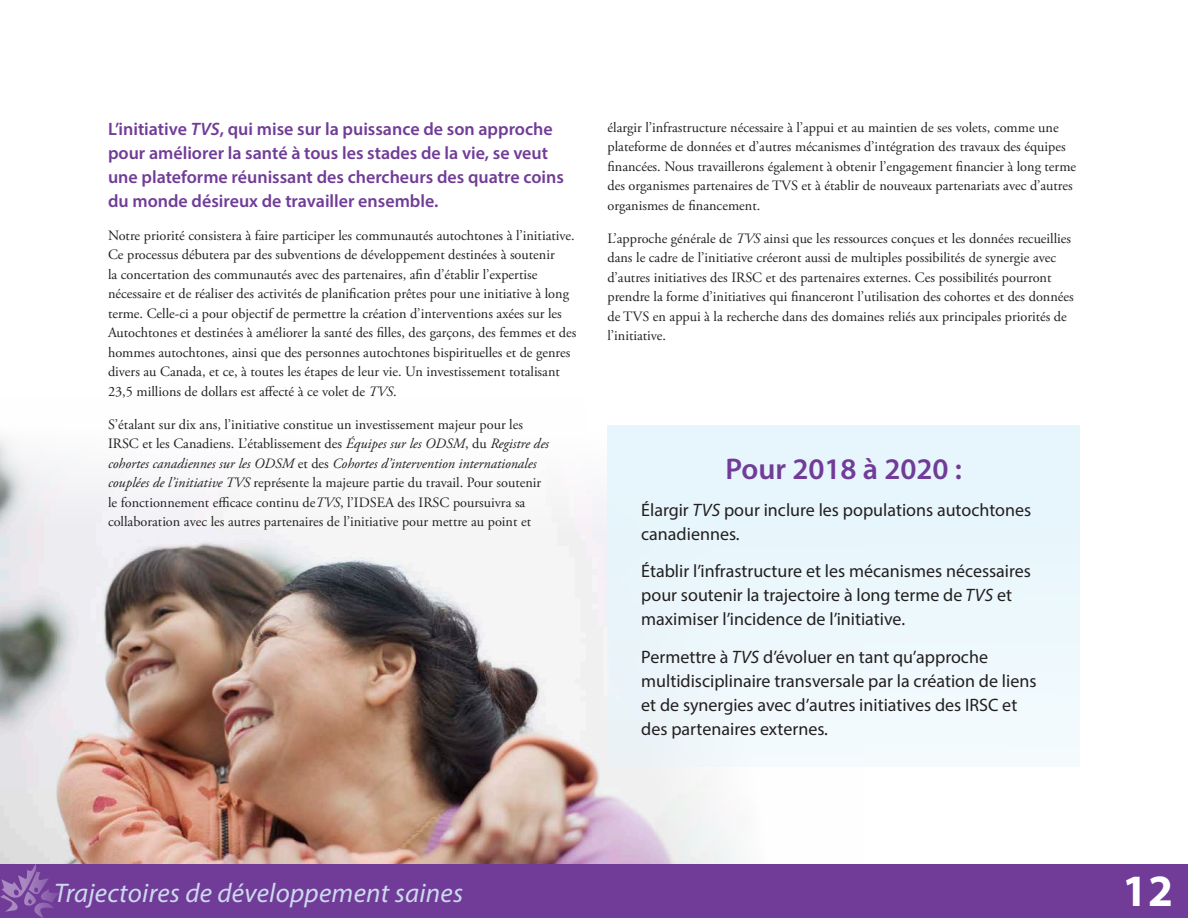
<style>
.page{position:relative;width:1188px;height:918px;background:#fff}
.page>*{position:absolute;margin:0;border:0;box-sizing:border-box;transform-origin:0 0}
.t1{font:700 45px "Myriad Pro";color:#fff}
.intro_text{font:600 30px "Myriad Pro";color:#713c98}
.t2{font:italic 27px "Myriad Pro";letter-spacing:.01em;color:#ccd9ee}
.intro_text-2{font:18px/24px "Myriad Pro";color:#231f20}
.intro_text-3{font:600 18px/24px "Myriad Pro";color:#713c98}
.body_text{font:14.25px/19.5px "Adobe Garamond Pro";color:#231f20}
.s1{font-style:italic}
</style>
<div class="page">
<img style="left:0;top:425px;width:862px;height:439px">
<div style="left:0;top:864px;width:1188px;height:54px;background:#713c98"></div>
<svg style="left:0;top:864px;width:59px;height:54px"></svg>
<div style="left:608px;top:426px;width:472px;height:341px;background:#e6f6fc"></div>
<p class="intro_text-3" style="left:108px;top:117px;width:457px">L’initiative <span class="s1">TVS</span>, qui mise sur la puissance de son approche pour améliorer la santé à tous les stades de la vie, se veut une plateforme réunissant des chercheurs des quatre coins du monde désireux de travailler ensemble.</p>
<p class="body_text" style="left:108px;top:226px;width:470px">Notre priorité consistera à faire participer les communautés autochtones à l’initiative.<br>Ce processus débutera par des subventions de développement destinées à soutenir<br>la concertation des communautés avec des partenaires, afin d’établir l’expertise nécessaire et de réaliser des activités de planification prêtes pour une initiative à long terme. Celle-ci a pour objectif de permettre la création d’interventions axées sur les Autochtones et destinées à améliorer la santé des filles, des garçons, des femmes et des hommes autochtones, ainsi que des personnes autochtones bispirituelles et de genres divers au Canada, et ce, à toutes les étapes de leur vie. Un investissement totalisant 23,5 millions de dollars est affecté à ce volet de <span class="s1">TVS</span>.</p>
<p class="body_text" style="left:108px;top:415px;width:443px">S’étalant sur dix ans, l’initiative constitue un investissement majeur pour les IRSC et les Canadiens. L’établissement des <span class="s1">Équipes sur les ODSM</span>, du <span class="s1">Registre des cohortes canadiennes sur les ODSM</span> et des <span class="s1">Cohortes d’intervention internationales couplées de l’initiative TVS</span> représente la majeure partie du travail. Pour soutenir le fonctionnement efficace continu de<span class="s1">TVS</span>, l’IDSEA des IRSC poursuivra sa collaboration avec les autres partenaires de l’initiative pour mettre au point et</p>
<p class="body_text" style="left:608px;top:118px;width:470px">élargir l’infrastructure nécessaire à l’appui et au maintien de ses volets, comme une plateforme de données et d’autres mécanismes d’intégration des travaux des équipes financées. Nous travaillerons également à obtenir l’engagement financier à long terme des organismes partenaires de TVS et à établir de nouveaux partenariats avec d’autres organismes de financement.</p>
<p class="body_text" style="left:608px;top:229px;width:468px">L’approche générale de <span class="s1">TVS</span> ainsi que les ressources conçues et les données recueillies dans le cadre de l’initiative créeront aussi de multiples possibilités de synergie avec d’autres initiatives des IRSC et des partenaires externes. Ces possibilités pourront prendre la forme d’initiatives qui financeront l’utilisation des cohortes et des données de TVS en appui à la recherche dans des domaines reliés aux principales priorités de l’initiative.</p>
<p class="intro_text" style="left:726px;top:449px;width:238px">Pour 2018 à 2020 :</p>
<p class="intro_text-2" style="left:641px;top:498px;width:391px">Élargir <span class="s1">TVS</span> pour inclure les populations autochtones canadiennes.</p>
<p class="intro_text-2" style="left:641px;top:559px;width:391px">Établir l’infrastructure et les mécanismes nécessaires pour soutenir la trajectoire à long terme de <span class="s1">TVS</span> et maximiser l’incidence de l’initiative.</p>
<p class="intro_text-2" style="left:641px;top:645px;width:397px">Permettre à <span class="s1">TVS</span> d’évoluer en tant qu’approche multidisciplinaire transversale par la création de liens et de synergies avec d’autres initiatives des IRSC et des partenaires externes.</p>
<p class="t2" style="left:54px;top:876px;width:411px">Trajectoires de développement saines</p>
<h1 class="t1" style="left:1123px;top:861px;width:52px">12</h1>
</div>
